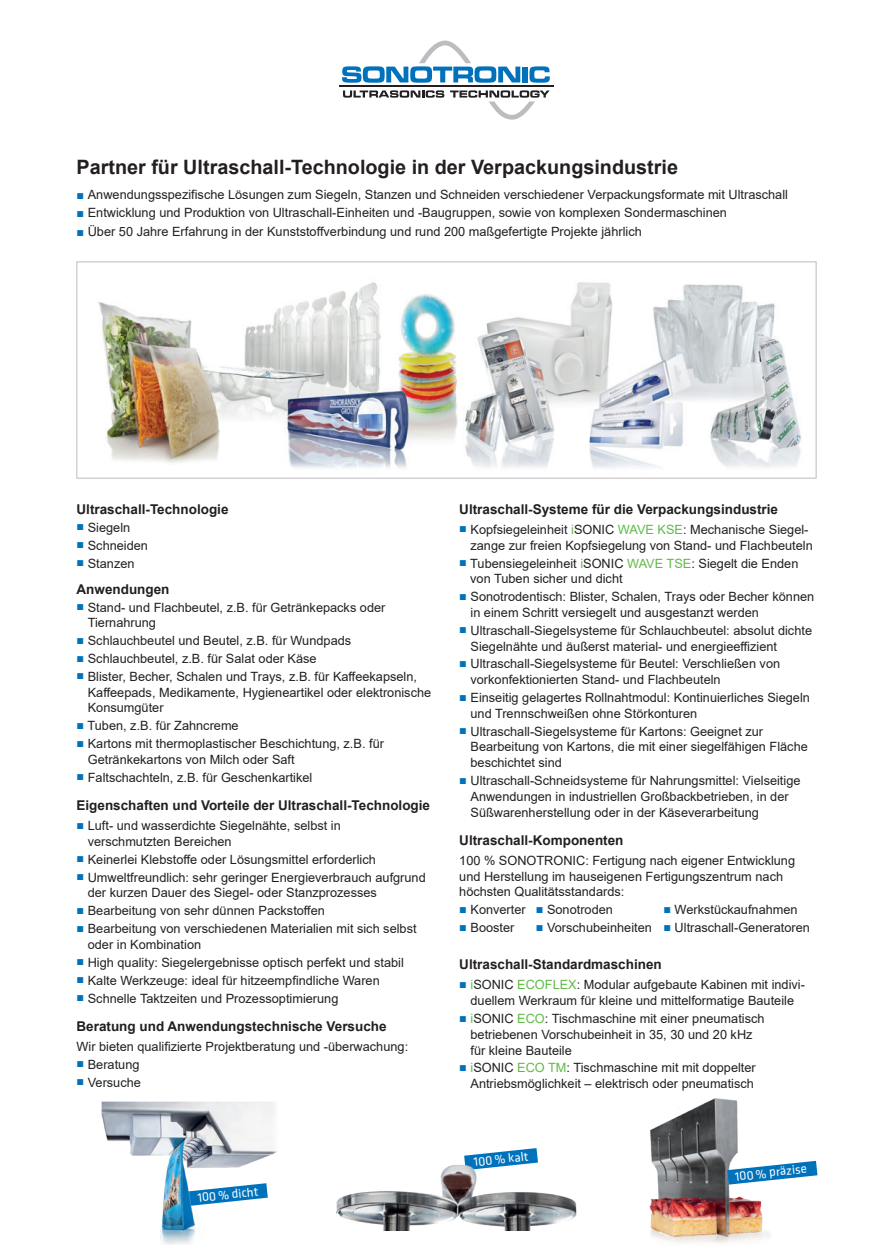
<style>
.page{position:relative;width:893px;height:1259px;background:#fff}
.page>*{position:absolute;margin:0;border:0;box-sizing:border-box;transform-origin:0 0}
.t1{font:700 19.8px "Arial";color:#231f20}
.t2{font:700 13.5px "Arial";color:#231f20}
.t3{font:12.9px "Klavika";color:#fff}
.t4{font:12.75px/15.8px "Arial";color:#231f20}
.s1{color:#0072bc}
.s2{color:#60bb46}
</style>
<div class="page">
<img style="left:649px;top:1098px;width:121px;height:145px">
<img style="left:76px;top:261px;width:741px;height:218px">
<svg style="left:727px;top:1160px;width:90px;height:24px"></svg>
<img style="left:101px;top:1101px;width:176px;height:143px">
<img style="left:336px;top:1148px;width:241px;height:82px">
<svg style="left:342px;top:41px;width:208px;height:79px"></svg>
<hr style="left:339px;top:85px;width:215px;height:2px;background:#231f20">
<h1 class="t1" style="left:77px;top:153px;width:603px">Partner für Ultraschall-Technologie in der Verpackungsindustrie</h1>
<p class="t4" style="left:77px;top:186px;width:713px"><span class="s1">■</span> Anwendungsspezifische Lösungen zum Siegeln, Stanzen und Schneiden verschiedener Verpackungsformate mit Ultraschall</p>
<p class="t4" style="left:77px;top:205px;width:652px"><span class="s1">■</span> Entwicklung und Produktion von Ultraschall-Einheiten und -Baugruppen, sowie von komplexen Sondermaschinen</p>
<p class="t4" style="left:77px;top:223px;width:567px"><span class="s1">■</span> Über 50 Jahre Erfahrung in der Kunststoffverbindung und rund 200 maßgefertigte Projekte jährlich</p>
<p class="t2" style="left:77px;top:499px;width:154px">Ultraschall-Technologie</p>
<p class="t4" style="left:77px;top:519px;width:55px"><span class="s1">■</span> Siegeln</p>
<p class="t4" style="left:77px;top:537px;width:73px"><span class="s1">■</span> Schneiden</p>
<p class="t4" style="left:77px;top:555px;width:60px"><span class="s1">■</span> Stanzen</p>
<p class="t2" style="left:77px;top:579px;width:95px">Anwendungen</p>
<p class="t4" style="left:88px;top:599px;width:299px;text-indent:-11px"><span class="s1">■</span> Stand- und Flachbeutel, z.B. für Getränkepacks oder<br>Tiernahrung</p>
<p class="t4" style="left:77px;top:633px;width:276px"><span class="s1">■</span> Schlauchbeutel und Beutel, z.B. für Wundpads</p>
<p class="t4" style="left:77px;top:650px;width:242px"><span class="s1">■</span> Schlauchbeutel, z.B. für Salat oder Käse</p>
<p class="t4" style="left:88px;top:668px;width:345px;text-indent:-11px"><span class="s1">■</span> Blister, Becher, Schalen und Trays, z.B. für Kaffeekapseln,<br>Kaffeepads, Medikamente, Hygieneartikel oder elektronische<br>Konsumgüter</p>
<p class="t4" style="left:77px;top:718px;width:164px"><span class="s1">■</span> Tuben, z.B. für Zahncreme</p>
<p class="t4" style="left:88px;top:736px;width:298px;text-indent:-11px"><span class="s1">■</span> Kartons mit thermoplastischer Beschichtung, z.B. für<br>Getränkekartons von Milch oder Saft</p>
<p class="t4" style="left:77px;top:769px;width:237px"><span class="s1">■</span> Faltschachteln, z.B. für Geschenkartikel</p>
<p class="t2" style="left:77px;top:796px;width:355px">Eigenschaften und Vorteile der Ultraschall-Technologie</p>
<p class="t4" style="left:88px;top:817px;width:254px;text-indent:-11px"><span class="s1">■</span> Luft- und wasserdichte Siegelnähte, selbst in verschmutzten Bereichen</p>
<p class="t4" style="left:77px;top:851px;width:301px"><span class="s1">■</span> Keinerlei Klebstoffe oder Lösungsmittel erforderlich</p>
<p class="t4" style="left:88px;top:869px;width:340px;text-indent:-11px"><span class="s1">■</span> Umweltfreundlich: sehr geringer Energieverbrauch aufgrund der kurzen Dauer des Siegel- oder Stanzprozesses</p>
<p class="t4" style="left:77px;top:903px;width:250px"><span class="s1">■</span> Bearbeitung von sehr dünnen Packstoffen</p>
<p class="t4" style="left:88px;top:920px;width:330px;text-indent:-11px"><span class="s1">■</span> Bearbeitung von verschiedenen Materialien mit sich selbst oder in Kombination</p>
<p class="t4" style="left:77px;top:954px;width:329px"><span class="s1">■</span> High quality: Siegelergebnisse optisch perfekt und stabil</p>
<p class="t4" style="left:77px;top:972px;width:305px"><span class="s1">■</span> Kalte Werkzeuge: ideal für hitzeempfindliche Waren</p>
<p class="t4" style="left:77px;top:990px;width:263px"><span class="s1">■</span> Schnelle Taktzeiten und Prozessoptimierung</p>
<p class="t2" style="left:77px;top:1016px;width:312px">Beratung und Anwendungstechnische Versuche</p>
<p class="t4" style="left:77px;top:1038px;width:333px">Wir bieten qualifizierte Projektberatung und -überwachung:</p>
<p class="t4" style="left:77px;top:1056px;width:64px"><span class="s1">■</span> Beratung</p>
<p class="t4" style="left:77px;top:1074px;width:66px"><span class="s1">■</span> Versuche</p>
<p class="t3" style="left:197px;top:1190px;width:63px;rotate:-6deg">100 % dicht</p>
<p class="t2" style="left:459px;top:499px;width:320px">Ultraschall-Systeme für die Verpackungsindustrie</p>
<p class="t4" style="left:470px;top:521px;width:344px;text-indent:-11px"><span class="s1">■</span> Kopfsiegeleinheit <span class="s2">i</span>SONIC <span class="s2">WAVE KSE</span>: Mechanische Siegel&shy;zange zur freien Kopfsiegelung von Stand- und Flachbeuteln</p>
<p class="t4" style="left:470px;top:555px;width:330px;text-indent:-11px"><span class="s1">■</span> Tubensiegeleinheit <span class="s2">i</span>SONIC <span class="s2">WAVE TSE</span>: Siegelt die Enden von Tuben sicher und dicht</p>
<p class="t4" style="left:470px;top:589px;width:345px;text-indent:-11px"><span class="s1">■</span> Sonotrodentisch: Blister, Schalen, Trays oder Becher können in einem Schritt versiegelt und ausgestanzt werden</p>
<p class="t4" style="left:470px;top:622px;width:343px;text-indent:-11px"><span class="s1">■</span> Ultraschall-Siegelsysteme für Schlauchbeutel: absolut dichte<br>Siegelnähte und äußerst material- und energieeffizient</p>
<p class="t4" style="left:470px;top:656px;width:311px;text-indent:-11px"><span class="s1">■</span> Ultraschall-Siegelsysteme für Beutel: Verschließen von vorkonfektionierten Stand- und Flachbeuteln</p>
<p class="t4" style="left:470px;top:689px;width:341px;text-indent:-11px"><span class="s1">■</span> Einseitig gelagertes Rollnahtmodul: Kontinuierliches Siegeln und Trennschweißen ohne Störkonturen</p>
<p class="t4" style="left:470px;top:723px;width:339px;text-indent:-11px"><span class="s1">■</span> Ultraschall-Siegelsysteme für Kartons: Geeignet zur<br>Bearbeitung von Kartons, die mit einer siegelfähigen Fläche beschichtet sind</p>
<p class="t4" style="left:470px;top:772px;width:331px;text-indent:-11px"><span class="s1">■</span> Ultraschall-Schneidsysteme für Nahrungsmittel: Vielseitige<br>Anwendungen in industriellen Großbackbetrieben, in der<br>Süßwarenherstellung oder in der Käseverarbeitung</p>
<p class="t2" style="left:459px;top:830px;width:166px">Ultraschall-Komponenten</p>
<p class="t4" style="left:459px;top:852px;width:337px">100 % SONOTRONIC: Fertigung nach eigener Entwicklung und Herstellung im hauseigenen Fertigungszentrum nach höchsten Qualitätsstandards:</p>
<p class="t4" style="left:459px;top:902px;width:155px"><span class="s1">■</span> Konverter <span class="s1">■</span> Sonotroden</p>
<p class="t4" style="left:663px;top:902px;width:136px"><span class="s1">■</span> Werkstückaufnahmen</p>
<p class="t4" style="left:459px;top:919px;width:57px"><span class="s1">■</span> Booster</p>
<p class="t4" style="left:536px;top:919px;width:276px"><span class="s1">■</span> Vorschubeinheiten <span class="s1">■</span> Ultraschall-Generatoren</p>
<p class="t2" style="left:459px;top:955px;width:204px">Ultraschall-Standardmaschinen</p>
<p class="t4" style="left:459px;top:977px;width:347px;text-align:center"><span class="s1">■</span> <span class="s2">i</span>SONIC <span class="s2">ECOFLEX</span>: Modular aufgebaute Kabinen mit indivi&shy;duellem Werkraum für kleine und mittelformatige Bauteile</p>
<p class="t4" style="left:470px;top:1010px;width:296px;text-indent:-11px"><span class="s1">■</span> <span class="s2">i</span>SONIC <span class="s2">ECO</span>: Tischmaschine mit einer pneumatisch betriebenen Vorschubeinheit in 35, 30 und 20 kHz für kleine Bauteile</p>
<p class="t4" style="left:459px;top:1060px;width:298px;text-align:right"><span class="s1">■</span> <span class="s2">i</span>SONIC <span class="s2">ECO TM</span>: Tischmaschine mit mit doppelter<br>Antriebsmöglichkeit ‒ elektrisch oder pneumatisch</p>
<p class="t3" style="left:473px;top:1154px;width:56px;rotate:-6deg">100 % kalt</p>
<p class="t3" style="left:734px;top:1168px;width:74px;rotate:-6deg">100 % präzise</p>
</div>
